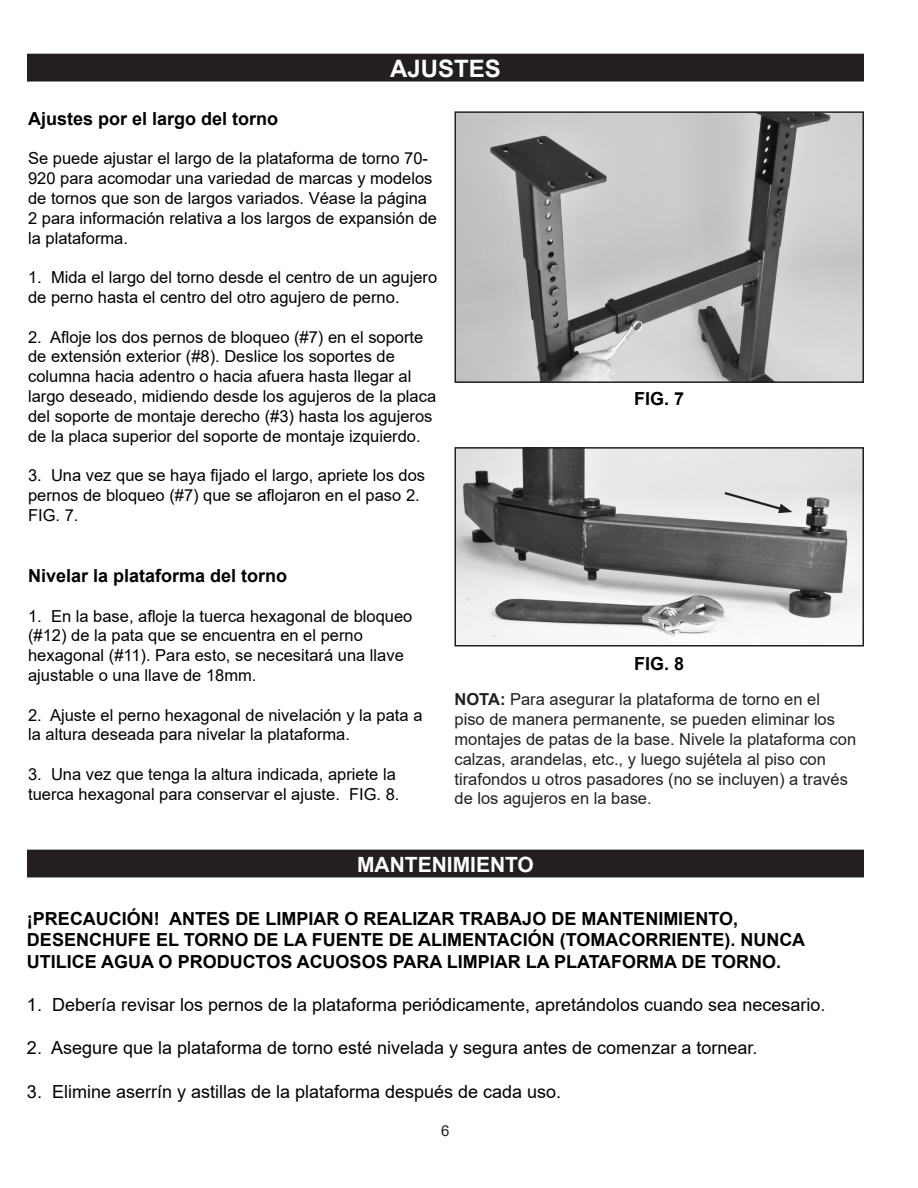
<style>
.page{position:relative;width:918px;height:1188px;background:#fff}
.page>*{position:absolute;margin:0;border:0;box-sizing:border-box;transform-origin:0 0}
.t1{font:700 24px "Arial";color:#fff}
.t2{font:700 21px "Arial";color:#fff}
.t3{font:700 18px/21.6px "Arial";color:#000}
.t4{font:18px "Arial";color:#000}
.t5{font:16.5px/19.8px "Arial";color:#000}
.t6{font:16.5px/19.8px "Arial";color:#231f20}
.t7{font:15px "Arial";color:#231f20}
.s1{font-weight:700}
</style>
<div class="page">
<img style="left:457px;top:114px;width:404px;height:266px">
<div style="left:454px;top:111px;width:410px;height:272px;border:2px solid #231f20"></div>
<img style="left:457px;top:450px;width:404px;height:193px">
<div style="left:454px;top:447px;width:410px;height:199px;border:2px solid #231f20"></div>
<div style="left:28px;top:54px;width:835px;height:27px;background:#231f20"></div>
<div style="left:27px;top:54px;width:837px;height:28px;border:2px solid #231f20"></div>
<div style="left:28px;top:850px;width:835px;height:27px;background:#231f20"></div>
<svg style="left:722px;top:490px;width:70px;height:23px;background:#d0d0d0"></svg>
<p class="t1" style="left:390px;top:52px;width:112px">AJUSTES</p>
<p class="t3" style="left:28px;top:108px;width:252px">Ajustes por el largo del torno</p>
<p class="t5" style="left:28px;top:149px;width:411px">Se puede ajustar el largo de la plataforma de torno 70- 920 para acomodar una variedad de marcas y modelos de tornos que son de largos variados. Véase la página 2 para información relativa a los largos de expansión de la plataforma.</p>
<p class="t5" style="left:28px;top:267px;width:411px">1. Mida el largo del torno desde el centro de un agujero de perno hasta el centro del otro agujero de perno.</p>
<p class="t5" style="left:28px;top:327px;width:410px">2. Afloje los dos pernos de bloqueo (#7) en el soporte de extensión exterior (#8). Deslice los soportes de columna hacia adentro o hacia afuera hasta llegar al largo deseado, midiendo desde los agujeros de la placa del soporte de montaje derecho (#3) hasta los agujeros de la placa superior del soporte de montaje izquierdo.</p>
<p class="t5" style="left:28px;top:465px;width:399px">3. Una vez que se haya fijado el largo, apriete los dos pernos de bloqueo (#7) que se aflojaron en el paso 2.<br>FIG. 7.</p>
<p class="t3" style="left:634px;top:388px;width:52px">FIG. 7</p>
<p class="t3" style="left:28px;top:565px;width:261px">Nivelar la plataforma del torno</p>
<p class="t5" style="left:28px;top:606px;width:386px">1. En la base, afloje la tuerca hexagonal de bloqueo (#12) de la pata que se encuentra en el perno hexagonal (#11). Para esto, se necesitará una llave ajustable o una llave de 18mm.</p>
<p class="t5" style="left:28px;top:705px;width:396px">2. Ajuste el perno hexagonal de nivelación y la pata a la altura deseada para nivelar la plataforma.</p>
<p class="t5" style="left:28px;top:764px;width:373px">3. Una vez que tenga la altura indicada, apriete la tuerca hexagonal para conservar el ajuste. FIG. 8.</p>
<p class="t3" style="left:634px;top:653px;width:52px">FIG. 8</p>
<p class="t6" style="left:454px;top:690px;width:403px"><span class="s1">NOTA:</span> Para asegurar la plataforma de torno en el<br>piso de manera permanente, se pueden eliminar los montajes de patas de la base. Nivele la plataforma con calzas, arandelas, etc., y luego sujétela al piso con tirafondos u otros pasadores (no se incluyen) a través de los agujeros en la base.</p>
<p class="t2" style="left:357px;top:850px;width:178px">MANTENIMIENTO</p>
<p class="t3" style="left:27px;top:908px;width:780px">¡PRECAUCIÓN! ANTES DE LIMPIAR O REALIZAR TRABAJO DE MANTENIMIENTO,<br>DESENCHUFE EL TORNO DE LA FUENTE DE ALIMENTACIÓN (TOMACORRIENTE). NUNCA<br>UTILICE AGUA O PRODUCTOS ACUOSOS PARA LIMPIAR LA PLATAFORMA DE TORNO.</p>
<p class="t4" style="left:27px;top:992px;width:800px">1. Debería revisar los pernos de la plataforma periódicamente, apretándolos cuando sea necesario.</p>
<p class="t4" style="left:27px;top:1036px;width:732px">2. Asegure que la plataforma de torno esté nivelada y segura antes de comenzar a tornear.</p>
<p class="t4" style="left:27px;top:1079px;width:536px">3. Elimine aserrín y astillas de la plataforma después de cada uso.</p>
<p class="t7" style="left:441px;top:1120px;width:10px">6</p>
</div>
